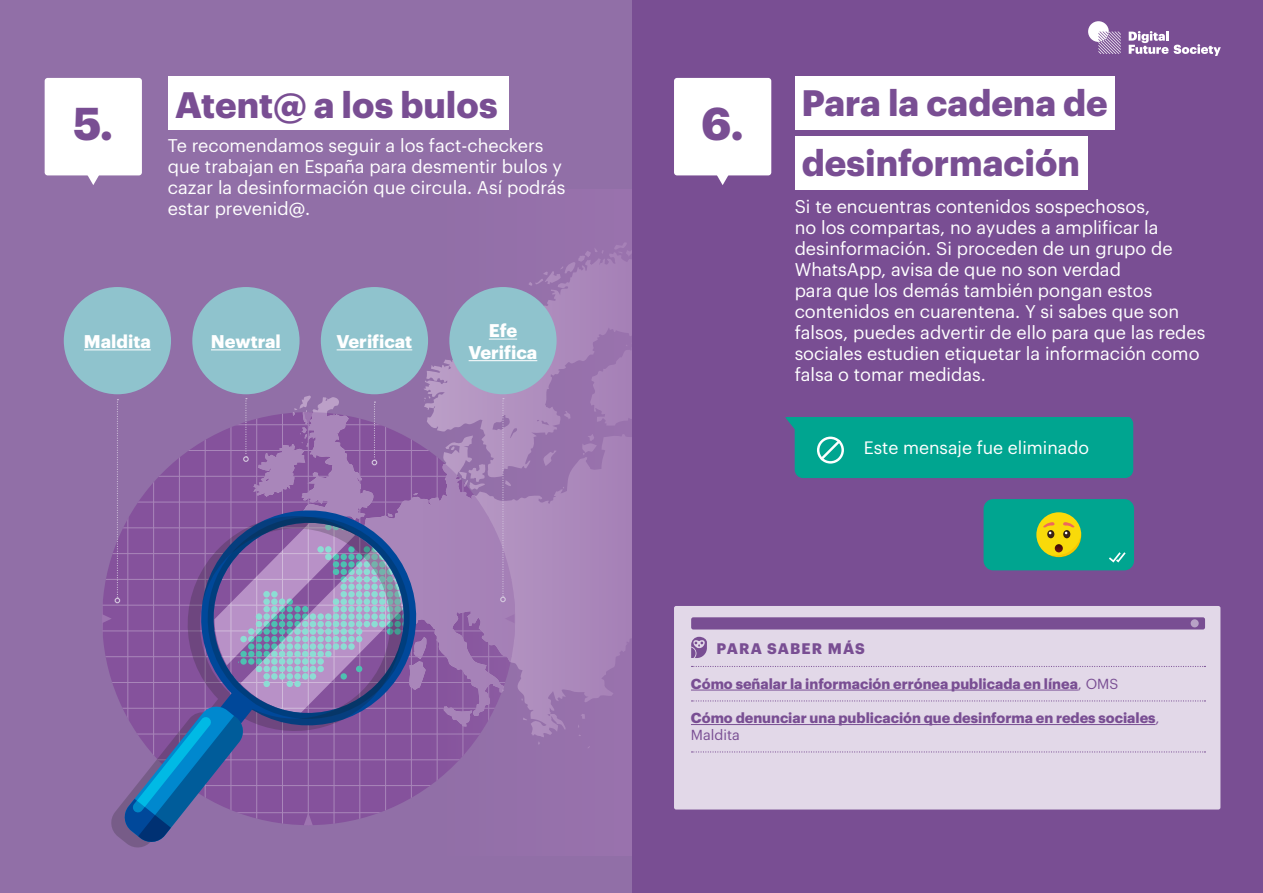
<style>
.page{position:relative;width:1263px;height:893px;background:#794e93}
.page>*{position:absolute;margin:0;border:0;box-sizing:border-box;transform-origin:0 0}
.t1{font:700 45px "Graphik";color:#794e93}
.t2{font:700 36px/60px "Graphik";color:#794e93}
.t3{font:18px/21px "Graphik";color:#fff}
.t4{font:700 18px/21.6px "Graphik";color:#fff;text-align:center}
.t5{font:17.55px "Graphik";color:#fff}
.t6{font:700 15px "Graphik";letter-spacing:.08em;color:#794e93}
.t7{font:700 14.25px/16.5px "Graphik";color:#794e93}
.s1{font-weight:400}
</style>
<div class="page">
<div style="left:795px;top:136px;width:292px;height:54px;background:#fff"></div>
<div style="left:0;top:0;width:631px;height:893px;background:#916fa7"></div>
<hr style="left:102px;top:759px;width:413px;height:1px;background:#a986ba">
<hr style="left:102px;top:785px;width:413px;height:1px;background:#a986ba">
<hr style="left:102px;top:812px;width:413px;height:1px;background:#a986ba">
<hr style="left:102px;top:476px;width:413px;height:1px;background:#a986ba">
<hr style="left:102px;top:450px;width:413px;height:1px;background:#a986ba">
<hr style="left:102px;top:424px;width:413px;height:1px;background:#a986ba">
<svg style="left:413px;top:500px;width:9px;height:236px;background:#9673af"></svg>
<svg style="left:422px;top:242px;width:209px;height:571px"></svg>
<svg style="left:505px;top:614px;width:9px;height:9px"></svg>
<div style="left:64px;top:287px;width:107px;height:107px;background:#8fc3cd;border-radius:50%"></div>
<hr style="left:84px;top:349px;width:67px;height:1px;background:#fff">
<div style="left:192px;top:287px;width:108px;height:107px;background:#8fc3cd;border-radius:50%"></div>
<hr style="left:211px;top:349px;width:70px;height:1px;background:#fff">
<div style="left:321px;top:287px;width:107px;height:107px;background:#8fc3cd;border-radius:50%"></div>
<hr style="left:337px;top:349px;width:75px;height:1px;background:#fff">
<div style="left:449px;top:287px;width:108px;height:107px;background:#8fc3cd;border-radius:50%"></div>
<svg style="left:489px;top:339px;width:28px;height:1px"></svg>
<hr style="left:469px;top:360px;width:68px;height:1px;background:#fff">
<svg style="left:500px;top:398px;width:6px;height:204px"></svg>
<svg style="left:102px;top:398px;width:311px;height:446px"></svg>
<div style="left:168px;top:77px;width:340px;height:53px;background:#fff"></div>
<div style="left:45px;top:78px;width:97px;height:97px;background:#fff;border-radius:3px"></div>
<svg style="left:84px;top:175px;width:19px;height:10px"></svg>
<div style="left:795px;top:77px;width:319px;height:53px;background:#fff"></div>
<div style="left:674px;top:78px;width:97px;height:97px;background:#fff;border-radius:3px"></div>
<svg style="left:713px;top:175px;width:19px;height:10px"></svg>
<div style="left:674px;top:606px;width:546px;height:203px;background:#e2d8e8;border-radius:2px"></div>
<div style="left:691px;top:617px;width:514px;height:12px;background:#794e93;border-radius:2px"></div>
<div style="left:1190px;top:619px;width:9px;height:8px;background:#b8a2c6;border-radius:50%"></div>
<div style="left:983px;top:499px;width:151px;height:71px;background:#00a590;border-radius:10px"></div>
<svg style="left:1109px;top:552px;width:16px;height:10px"></svg>
<div style="left:1036px;top:512px;width:45px;height:45px;background:#f9da0a;border-radius:50%"></div>
<svg style="left:1043px;top:522px;width:38px;height:35px"></svg>
<div style="left:786px;top:418px;width:347px;height:60px;background:#00a590"></div>
<svg style="left:1129px;top:31px;width:92px;height:25px"></svg>
<svg style="left:1088px;top:21px;width:33px;height:33px"></svg>
<svg style="left:691px;top:666px;width:514px;height:1px"></svg>
<hr style="left:691px;top:690px;width:387px;height:1px;background:#794e93">
<svg style="left:691px;top:700px;width:514px;height:1px"></svg>
<hr style="left:691px;top:724px;width:464px;height:1px;background:#794e93">
<svg style="left:691px;top:751px;width:514px;height:1px"></svg>
<svg style="left:691px;top:637px;width:16px;height:21px"></svg>
<h1 class="t1" style="left:73px;top:89px;width:42px">5.</h1>
<h2 class="t2" style="left:175px;top:72px;width:324px">Atent@ a los bulos</h2>
<p class="t3" style="left:168px;top:133px;width:399px">Te recomendamos seguir a los fact-checkers que trabajan en España para desmentir bulos y cazar la desinformación que circula. Así podrás estar prevenid@.</p>
<p class="t4" style="left:84px;top:329px;width:68px">Maldita</p>
<p class="t4" style="left:211px;top:329px;width:71px">Newtral</p>
<p class="t4" style="left:337px;top:329px;width:77px">Verificat</p>
<p class="t4" style="left:469px;top:318px;width:70px">Efe<br>Verifica</p>
<h1 class="t1" style="left:701px;top:89px;width:44px">6.</h1>
<h2 class="t2" style="left:802px;top:70px;width:308px">Para la cadena de desinformación</h2>
<p class="t3" style="left:795px;top:194px;width:412px">Si te encuentras contenidos sospechosos,<br>no los compartas, no ayudes a amplificar la desinformación. Si proceden de un grupo de WhatsApp, avisa de que no son verdad<br>para que los demás también pongan estos contenidos en cuarentena. Y si sabes que son falsos, puedes advertir de ello para que las redes sociales estudien etiquetar la información como falsa o tomar medidas.</p>
<p class="t5" style="left:864px;top:435px;width:227px">Este mensaje fue eliminado</p>
<p class="t6" style="left:716px;top:637px;width:150px">PARA SABER MÁS</p>
<p class="t7" style="left:691px;top:674px;width:429px">Cómo señalar la información errónea publicada en línea<span class="s1">, OMS</span></p>
<p class="t7" style="left:691px;top:708px;width:470px">Cómo denunciar una publicación que desinforma en redes sociales<span class="s1">,<br>Maldita</span></p>
</div>
